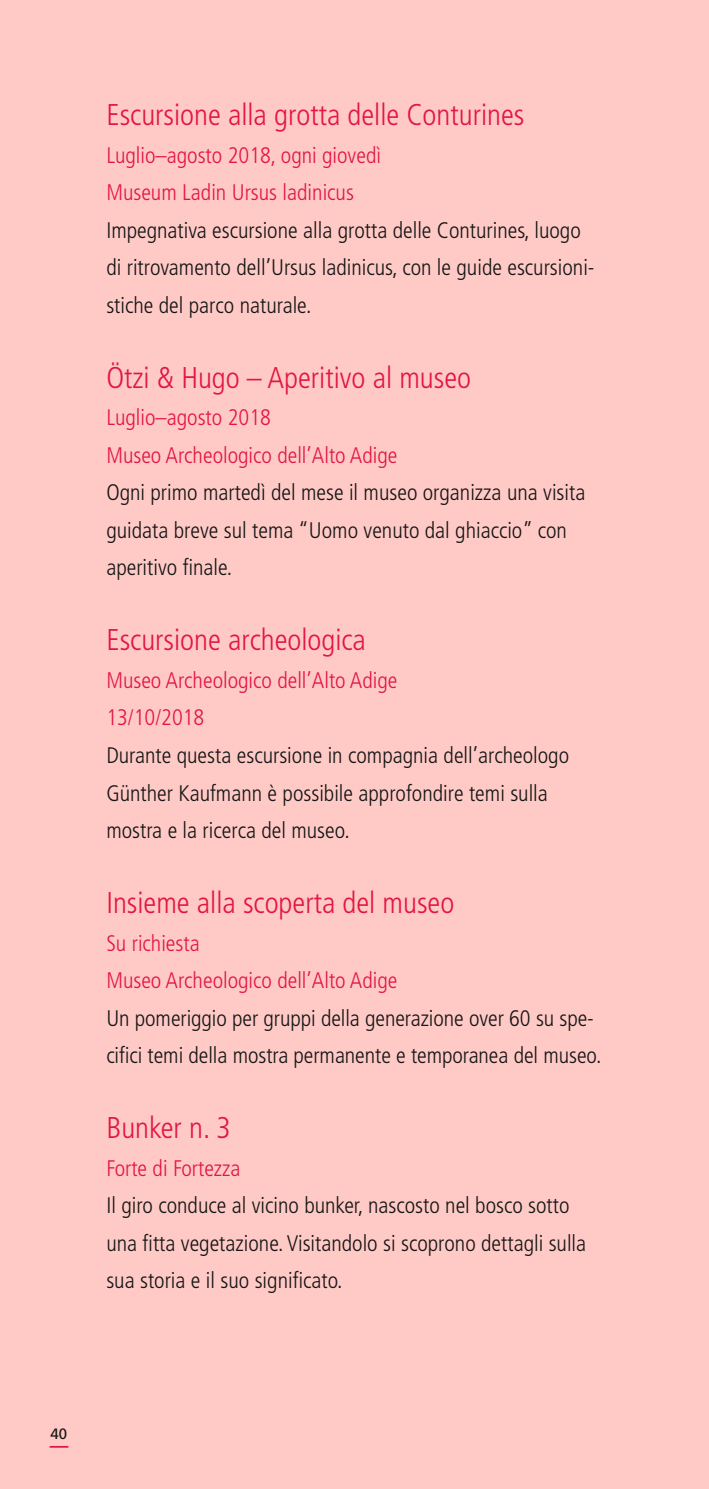
<style>
.page{position:relative;width:709px;height:1489px;background:#fff}
.page>*{position:absolute;margin:0;border:0;box-sizing:border-box;transform-origin:0 0}
.t1{font:300 condensed 30px "Frutiger";color:#e31640}
.t2{font:300 condensed 22.5px/37.5px "Frutiger";color:#151616}
.t3{font:300 condensed 22.5px/37.5px "Frutiger";color:#e31640}
.t4{font:15px "Frutiger";color:#151616}
</style>
<div class="page">
<div style="left:0;top:0;width:709px;height:1488px;background:#ffcac6"></div>
<svg style="left:50px;top:1446px;width:18px;height:1px"></svg>
<h1 class="t1" style="left:106px;top:98px;width:419px">Escursione alla grotta delle Conturines</h1>
<p class="t3" style="left:106px;top:136px;width:276px">Luglio–agosto 2018, ogni giovedì<br>Museum Ladin Ursus ladinicus</p>
<p class="t2" style="left:106px;top:211px;width:490px">Impegnativa escursione alla grotta delle Conturines, luogo di ritrovamento dell’Ursus ladinicus, con le guide escursioni&shy;stiche del parco naturale.</p>
<h1 class="t1" style="left:106px;top:360px;width:366px">Ötzi &amp; Hugo – Aperitivo al museo</h1>
<p class="t3" style="left:106px;top:399px;width:292px">Luglio–agosto 2018<br>Museo Archeologico dell’Alto Adige</p>
<p class="t2" style="left:106px;top:474px;width:480px">Ogni primo martedì del mese il museo organizza una visita guidata breve sul tema “Uomo venuto dal ghiaccio” con aperitivo finale.</p>
<h1 class="t1" style="left:106px;top:623px;width:261px">Escursione archeologica</h1>
<p class="t3" style="left:106px;top:661px;width:292px">Museo Archeologico dell’Alto Adige<br>13/10/2018</p>
<p class="t2" style="left:106px;top:736px;width:464px">Durante questa escursione in compagnia dell’archeologo<br>Günther Kaufmann è possibile approfondire temi sulla mostra e la ricerca del museo.</p>
<h1 class="t1" style="left:106px;top:885px;width:349px">Insieme alla scoperta del museo</h1>
<p class="t3" style="left:106px;top:924px;width:292px">Su richiesta<br>Museo Archeologico dell’Alto Adige</p>
<p class="t2" style="left:106px;top:999px;width:496px">Un pomeriggio per gruppi della generazione over 60 su spe&shy;cifici temi della mostra permanente e temporanea del museo.</p>
<h1 class="t1" style="left:106px;top:1110px;width:126px">Bunker n. 3</h1>
<p class="t3" style="left:106px;top:1149px;width:136px">Forte di Fortezza</p>
<p class="t2" style="left:106px;top:1186px;width:481px">Il giro conduce al vicino bunker, nascosto nel bosco sotto una fitta vegetazione. Visitandolo si scoprono dettagli sulla sua storia e il suo significato.</p>
<p class="t4" style="left:50px;top:1425px;width:18px">40</p>
</div>
